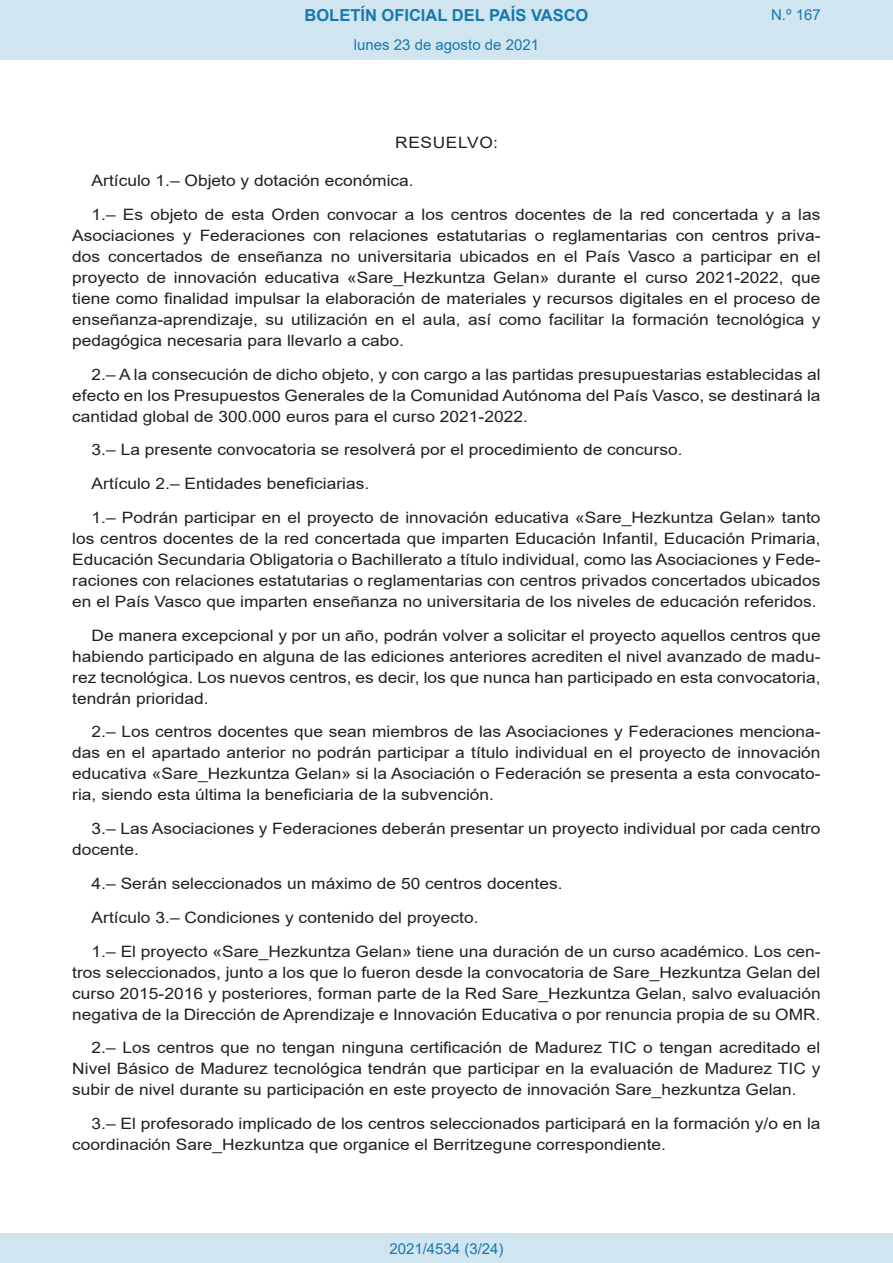
<style>
.page{position:relative;width:893px;height:1263px;background:#fff}
.page>*{position:absolute;margin:0;border:0;box-sizing:border-box;transform-origin:0 0}
.t1{font:700 16.5px "Arial";color:#1879ad}
.BOPVDetalle{font:15.6px/21px "Arial";color:#231f20;text-align:justify;scale:1.11 1}
.BOPVClave{font:15.6px "Arial";letter-spacing:.035em;color:#231f20;scale:1.11 1}
.Paginacion_Centro{font:15px "Arial";color:#1879ad}
</style>
<div class="page">
<div style="left:0;top:0;width:893px;height:60px;background:#d0e5f0"></div>
<div style="left:0;top:1233px;width:893px;height:30px;background:#d0e5f0"></div>
<p class="t1" style="left:305px;top:3px;width:285px">BOLETÍN OFICIAL DEL PAÍS VASCO</p>
<p class="Paginacion_Centro" style="left:354px;top:35px;width:187px">lunes 23 de agosto de 2021</p>
<p class="Paginacion_Centro" style="left:771px;top:5px;width:51px">N.º 167</p>
<p class="BOPVClave" style="left:395px;top:132px;width:94px">RESUELVO:</p>
<p class="BOPVDetalle" style="left:92px;top:170px;width:292px">Artículo 1.– Objeto y dotación económica.</p>
<p class="BOPVDetalle" style="left:72px;top:204px;width:676px;text-indent:19px">1.– Es objeto de esta Orden convocar a los centros docentes de la red concertada y a las Asociaciones y Federaciones con relaciones estatutarias o reglamentarias con centros priva&shy;dos concertados de enseñanza no universitaria ubicados en el País Vasco a participar en el proyecto de innovación educativa «Sare_Hezkuntza Gelan» durante el curso 2021-2022, que tiene como finalidad impulsar la elaboración de materiales y recursos digitales en el proceso de enseñanza-aprendizaje, su utilización en el aula, así como facilitar la formación tecnológica y pedagógica necesaria para llevarlo a cabo.</p>
<p class="BOPVDetalle" style="left:72px;top:364px;width:676px;text-indent:19px">2.– A la consecución de dicho objeto, y con cargo a las partidas presupuestarias establecidas al efecto en los Presupuestos Generales de la Comunidad Autónoma del País Vasco, se destinará la cantidad global de 300.000 euros para el curso 2021-2022.</p>
<p class="BOPVDetalle" style="left:92px;top:439px;width:534px">3.– La presente convocatoria se resolverá por el procedimiento de concurso.</p>
<p class="BOPVDetalle" style="left:92px;top:473px;width:252px">Artículo 2.– Entidades beneficiarias.</p>
<p class="BOPVDetalle" style="left:72px;top:507px;width:676px;text-indent:19px">1.– Podrán participar en el proyecto de innovación educativa «Sare_Hezkuntza Gelan» tanto los centros docentes de la red concertada que imparten Educación Infantil, Educación Primaria, Educación Secundaria Obligatoria o Bachillerato a título individual, como las Asociaciones y Fede&shy;raciones con relaciones estatutarias o reglamentarias con centros privados concertados ubicados en el País Vasco que imparten enseñanza no universitaria de los niveles de educación referidos.</p>
<p class="BOPVDetalle" style="left:72px;top:625px;width:676px;text-indent:19px">De manera excepcional y por un año, podrán volver a solicitar el proyecto aquellos centros que habiendo participado en alguna de las ediciones anteriores acrediten el nivel avanzado de madu&shy;rez tecnológica. Los nuevos centros, es decir, los que nunca han participado en esta convocatoria, tendrán prioridad.</p>
<p class="BOPVDetalle" style="left:72px;top:721px;width:676px;text-indent:19px">2.– Los centros docentes que sean miembros de las Asociaciones y Federaciones menciona&shy;das en el apartado anterior no podrán participar a título individual en el proyecto de innovación educativa «Sare_Hezkuntza Gelan» si la Asociación o Federación se presenta a esta convocato&shy;ria, siendo esta última la beneficiaria de la subvención.</p>
<p class="BOPVDetalle" style="left:72px;top:818px;width:676px;text-indent:19px">3.– Las Asociaciones y Federaciones deberán presentar un proyecto individual por cada centro docente.</p>
<p class="BOPVDetalle" style="left:92px;top:873px;width:426px">4.– Serán seleccionados un máximo de 50 centros docentes.</p>
<p class="BOPVDetalle" style="left:92px;top:907px;width:350px">Artículo 3.– Condiciones y contenido del proyecto.</p>
<p class="BOPVDetalle" style="left:72px;top:940px;width:676px;text-indent:19px">1.– El proyecto «Sare_Hezkuntza Gelan» tiene una duración de un curso académico. Los cen&shy;tros seleccionados, junto a los que lo fueron desde la convocatoria de Sare_Hezkuntza Gelan del curso 2015-2016 y posteriores, forman parte de la Red Sare_Hezkuntza Gelan, salvo evaluación negativa de la Dirección de Aprendizaje e Innovación Educativa o por renuncia propia de su OMR.</p>
<p class="BOPVDetalle" style="left:72px;top:1037px;width:676px;text-indent:19px">2.– Los centros que no tengan ninguna certificación de Madurez TIC o tengan acreditado el Nivel Básico de Madurez tecnológica tendrán que participar en la evaluación de Madurez TIC y subir de nivel durante su participación en este proyecto de innovación Sare_hezkuntza Gelan.</p>
<p class="BOPVDetalle" style="left:72px;top:1113px;width:676px;text-indent:19px">3.– El profesorado implicado de los centros seleccionados participará en la formación y/o en la coordinación Sare_Hezkuntza que organice el Berritzegune correspondiente.</p>
<p class="Paginacion_Centro" style="left:389px;top:1238px;width:116px">2021/4534 (3/24)</p>
</div>
